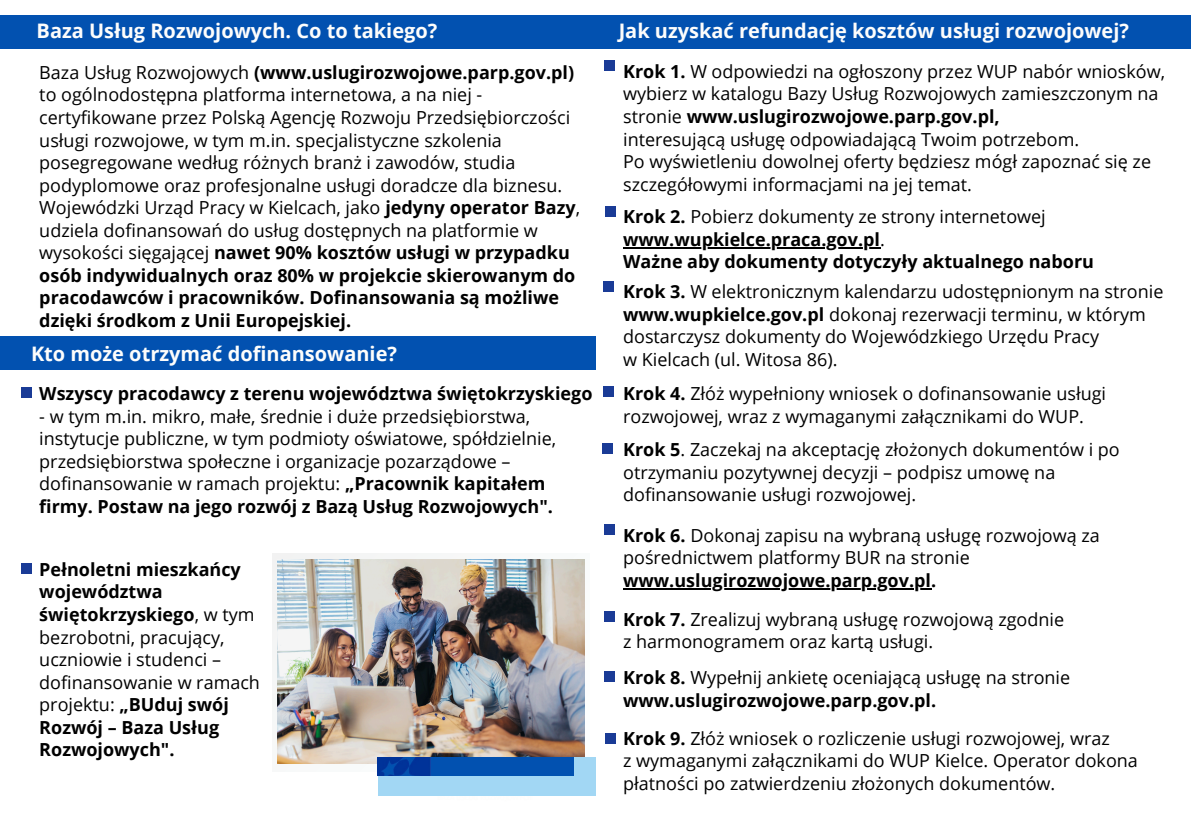
<style>
.page{position:relative;width:1191px;height:839px;background:#fff}
.page>*{position:absolute;margin:0;border:0;box-sizing:border-box;transform-origin:0 0}
.t1{font:700 20px "Open Sans";color:#fdfdfc}
.t2{font:18px/22.4px "Open Sans";color:#000}
.t3{font:700 18px/22.4px "Open Sans";color:#000}
.s1{font-weight:400}
.s2{font-weight:700}
</style>
<div class="page">
<div style="left:0;top:16px;width:595px;height:33px;background:#0251b0"></div>
<div style="left:0;top:336px;width:595px;height:33px;background:#0251b0"></div>
<div style="left:595px;top:16px;width:596px;height:33px;background:#0251b0"></div>
<div style="left:21px;top:563px;width:11px;height:11px;background:#1a3b96"></div>
<div style="left:604px;top:60px;width:11px;height:11px;background:#1a3b96"></div>
<div style="left:605px;top:206px;width:11px;height:11px;background:#1a3b96"></div>
<hr style="left:623px;top:247px;width:257px;height:2px;background:#000">
<div style="left:603px;top:386px;width:11px;height:11px;background:#1a3b96"></div>
<div style="left:603px;top:443px;width:10px;height:11px;background:#1a3b96"></div>
<div style="left:604px;top:524px;width:11px;height:11px;background:#1a3b96"></div>
<hr style="left:623px;top:588px;width:308px;height:1px;background:#000">
<div style="left:604px;top:611px;width:11px;height:11px;background:#1a3b96"></div>
<div style="left:604px;top:670px;width:11px;height:11px;background:#1a3b96"></div>
<div style="left:605px;top:732px;width:11px;height:11px;background:#1a3b96"></div>
<div style="left:603px;top:281px;width:11px;height:11px;background:#1a3b96"></div>
<svg style="left:273px;top:553px;width:312px;height:218px;fill:#f5f7f7"></svg>
<img style="left:277px;top:560px;width:308px;height:204px">
<div style="left:378px;top:757px;width:217px;height:39px;background:#a2d7f4"></div>
<img style="left:378px;top:757px;width:53px;height:18px">
<div style="left:431px;top:757px;width:143px;height:18px;background:#0251b0"></div>
<div style="left:21px;top:387px;width:11px;height:11px;background:#1a3b96"></div>
<h1 class="t1" style="left:37px;top:17px;width:402px">Baza Usług Rozwojowych. Co to takiego?</h1>
<h1 class="t3" style="left:39px;top:61px;width:536px"><span class="s1">Baza Usług Rozwojowych</span> (www.uslugirozwojowe.parp.gov.pl)</h1>
<p class="t2" style="left:39px;top:83px;width:543px">to ogólnodostępna platforma internetowa, a na niej - certyfikowane przez Polską Agencję Rozwoju Przedsiębiorczości usługi rozwojowe, w tym m.in. specjalistyczne szkolenia posegregowane według różnych branż i zawodów, studia podyplomowe oraz profesjonalne usługi doradcze dla biznesu.<br>Wojewódzki Urząd Pracy w Kielcach, jako <span class="s2">jedyny operator Bazy</span>, udziela dofinansowań do usług dostępnych na platformie w wysokości sięgającej <span class="s2">nawet 90% kosztów usługi w przypadku osób indywidualnych oraz 80% w projekcie skierowanym do pracodawców i pracowników. Dofinansowania są możliwe dzięki środkom z Unii Europejskiej.</span></p>
<p class="t1" style="left:31px;top:339px;width:368px">Kto może otrzymać dofinansowanie?</p>
<p class="t3" style="left:39px;top:382px;width:555px">Wszyscy pracodawcy z terenu województwa świętokrzyskiego</p>
<p class="t2" style="left:39px;top:404px;width:518px">- w tym m.in. mikro, małe, średnie i duże przedsiębiorstwa, instytucje publiczne, w tym podmioty oświatowe, spółdzielnie, przedsiębiorstwa społeczne i organizacje pozarządowe – dofinansowanie w ramach projektu: <span class="s2">„Pracownik kapitałem firmy. Postaw na jego rozwój z Bazą Usług Rozwojowych".</span></p>
<p class="t3" style="left:39px;top:557px;width:222px">Pełnoletni mieszkańcy województwa świętokrzyskiego<span class="s1">, w tym bezrobotni, pracujący, uczniowie i studenci – dofinansowanie w ramach projektu:</span> „BUduj swój<br>Rozwój – Baza Usług<br>Rozwojowych".</p>
<p class="t1" style="left:619px;top:17px;width:512px">Jak uzyskać refundację kosztów usługi rozwojowej?</p>
<p class="t2" style="left:623px;top:60px;width:543px"><span class="s2">Krok 1.</span> W odpowiedzi na ogłoszony przez WUP nabór wniosków, wybierz w katalogu Bazy Usług Rozwojowych zamieszczonym na stronie <span class="s2">www.uslugirozwojowe.parp.gov.pl,</span></p>
<p class="t2" style="left:623px;top:127px;width:458px">interesującą usługę odpowiadającą Twoim potrzebom.</p>
<p class="t2" style="left:623px;top:150px;width:529px">Po wyświetleniu dowolnej oferty będziesz mógł zapoznać się ze szczegółowymi informacjami na jej temat.</p>
<p class="t2" style="left:623px;top:205px;width:424px"><span class="s2">Krok 2.</span> Pobierz dokumenty ze strony internetowej</p>
<h1 class="t3" style="left:623px;top:228px;width:472px">www.wupkielce.praca.gov.pl<span class="s1">.<br></span>Ważne aby dokumenty dotyczyły aktualnego naboru</h1>
<p class="t2" style="left:623px;top:280px;width:542px"><span class="s2">Krok 3.</span> W elektronicznym kalendarzu udostępnionym na stronie <span class="s2">www.wupkielce.gov.pl</span> dokonaj rezerwacji terminu, w którym dostarczysz dokumenty do Wojewódzkiego Urzędu Pracy</p>
<p class="t2" style="left:623px;top:348px;width:216px">w Kielcach (ul. Witosa 86).</p>
<p class="t2" style="left:623px;top:382px;width:484px"><span class="s2">Krok 4.</span> Złóż wypełniony wniosek o dofinansowanie usługi rozwojowej, wraz z wymaganymi załącznikami do WUP.</p>
<p class="t2" style="left:623px;top:438px;width:498px"><span class="s2">Krok 5</span>. Zaczekaj na akceptację złożonych dokumentów i po otrzymaniu pozytywnej decyzji – podpisz umowę na dofinansowanie usługi rozwojowej.</p>
<p class="t2" style="left:623px;top:523px;width:478px"><span class="s2">Krok 6.</span> Dokonaj zapisu na wybraną usługę rozwojową za pośrednictwem platformy BUR na stronie</p>
<p class="t3" style="left:623px;top:568px;width:315px">www.uslugirozwojowe.parp.gov.pl.</p>
<p class="t2" style="left:623px;top:607px;width:443px"><span class="s2">Krok 7.</span> Zrealizuj wybraną usługę rozwojową zgodnie</p>
<p class="t2" style="left:623px;top:630px;width:312px">z harmonogramem oraz kartą usługi.</p>
<p class="t2" style="left:623px;top:665px;width:449px"><span class="s2">Krok 8.</span> Wypełnij ankietę oceniającą usługę na stronie <span class="s2">www.uslugirozwojowe.parp.gov.pl.</span></p>
<p class="t2" style="left:623px;top:726px;width:488px"><span class="s2">Krok 9.</span> Złóż wniosek o rozliczenie usługi rozwojowej, wraz</p>
<p class="t2" style="left:623px;top:749px;width:516px">z wymaganymi załącznikami do WUP Kielce. Operator dokona płatności po zatwierdzeniu złożonych dokumentów.</p>
</div>
